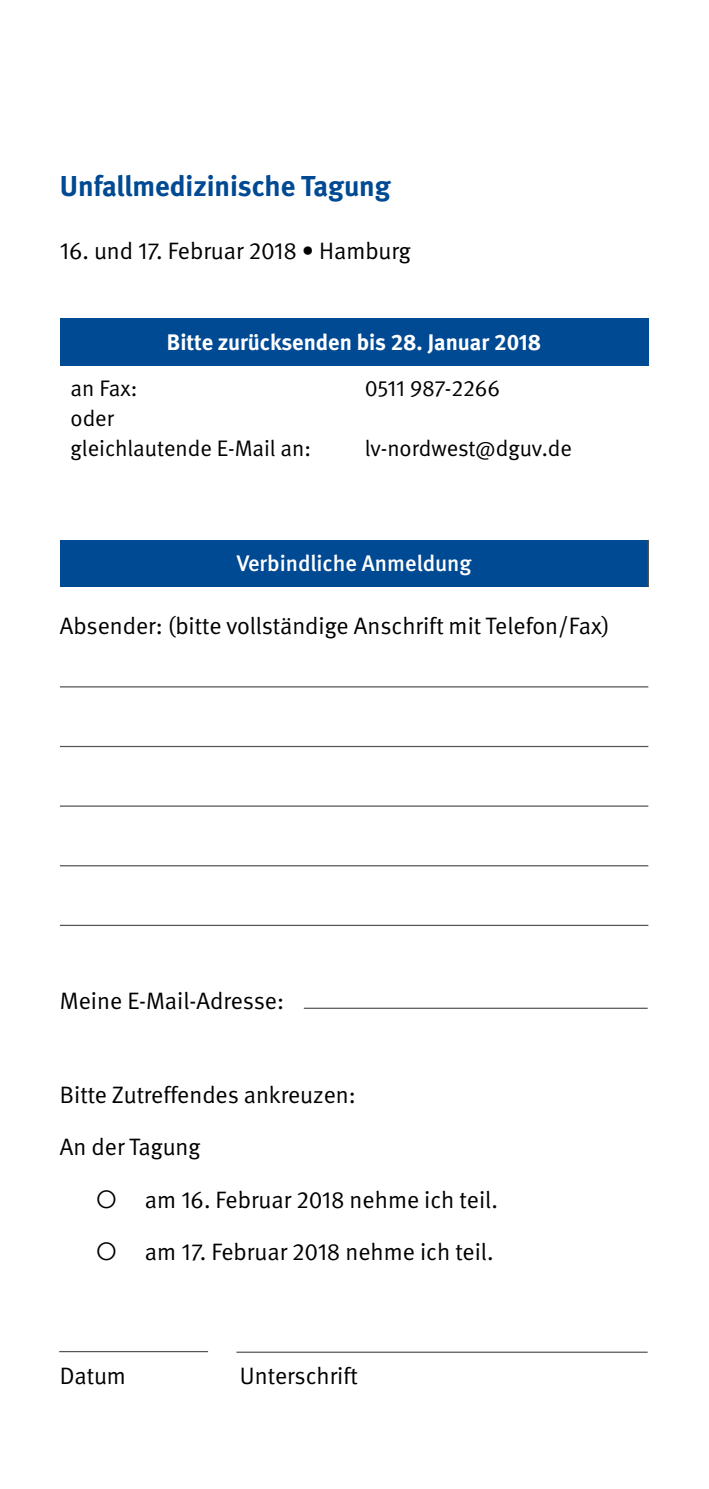
<style>
.page{position:relative;width:709px;height:1489px;background:#fff}
.page>*{position:absolute;margin:0;border:0;box-sizing:border-box;transform-origin:0 0}
.t1{font:700 28.75px "DGUV Meta";color:#004993}
.FT{font:23.75px "DGUV Meta";color:#000}
.TI{font:22.5px "DGUV Meta";color:#000}
.TK{font:700 22.5px "DGUV Meta";color:#fff}
.TK-2{font:500 22.5px "DGUV Meta";color:#fff}
</style>
<div class="page">
<hr style="left:60px;top:686px;width:588px;height:1px;background:#565656">
<hr style="left:60px;top:745px;width:588px;height:2px;background:#565656">
<hr style="left:60px;top:805px;width:588px;height:1px;background:#565656">
<hr style="left:60px;top:865px;width:588px;height:1px;background:#565656">
<hr style="left:60px;top:924px;width:588px;height:2px;background:#565656">
<div style="left:60px;top:318px;width:588px;height:47px;background:#004993"></div>
<div style="left:60px;top:540px;width:588px;height:46px;background:#004993"></div>
<hr style="left:647px;top:540px;width:2px;height:46px;background:#565656">
<hr style="left:304px;top:1007px;width:343px;height:1px;background:#565656">
<hr style="left:59px;top:1350px;width:149px;height:1px;background:#565656">
<hr style="left:236px;top:1351px;width:411px;height:1px;background:#565656">
<h2 class="t1" style="left:60px;top:169px;width:332px">Unfallmedizinische Tagung</h2>
<p class="FT" style="left:60px;top:236px;width:352px">16. und 17. Februar 2018 • Hamburg</p>
<p class="TK" style="left:167px;top:329px;width:376px">Bitte zurücksenden bis 28. Januar 2018</p>
<p class="TI" style="left:71px;top:375px;width:68px">an Fax:</p>
<p class="TI" style="left:71px;top:405px;width:45px">oder</p>
<p class="TI" style="left:71px;top:435px;width:242px">gleichlautende E-Mail an:</p>
<p class="TI" style="left:365px;top:375px;width:137px">0511 987-2266</p>
<p class="TI" style="left:365px;top:435px;width:209px">lv-nordwest@dguv.de</p>
<p class="TK-2" style="left:237px;top:550px;width:236px">Verbindliche Anmeldung</p>
<p class="FT" style="left:60px;top:611px;width:551px">Absender: (bitte vollständige Anschrift mit Telefon/Fax)</p>
<p class="FT" style="left:60px;top:986px;width:226px">Meine E-Mail-Adresse:</p>
<p class="FT" style="left:60px;top:1080px;width:297px">Bitte Zutreffendes ankreuzen:</p>
<p class="FT" style="left:60px;top:1133px;width:142px">An der Tagung</p>
<p class="FT" style="left:145px;top:1185px;width:354px">am 16. Februar 2018 nehme ich teil.</p>
<p class="FT" style="left:145px;top:1238px;width:350px">am 17. Februar 2018 nehme ich teil.</p>
<p class="FT" style="left:60px;top:1361px;width:67px">Datum</p>
<p class="FT" style="left:240px;top:1361px;width:119px">Unterschrift</p>
</div>
